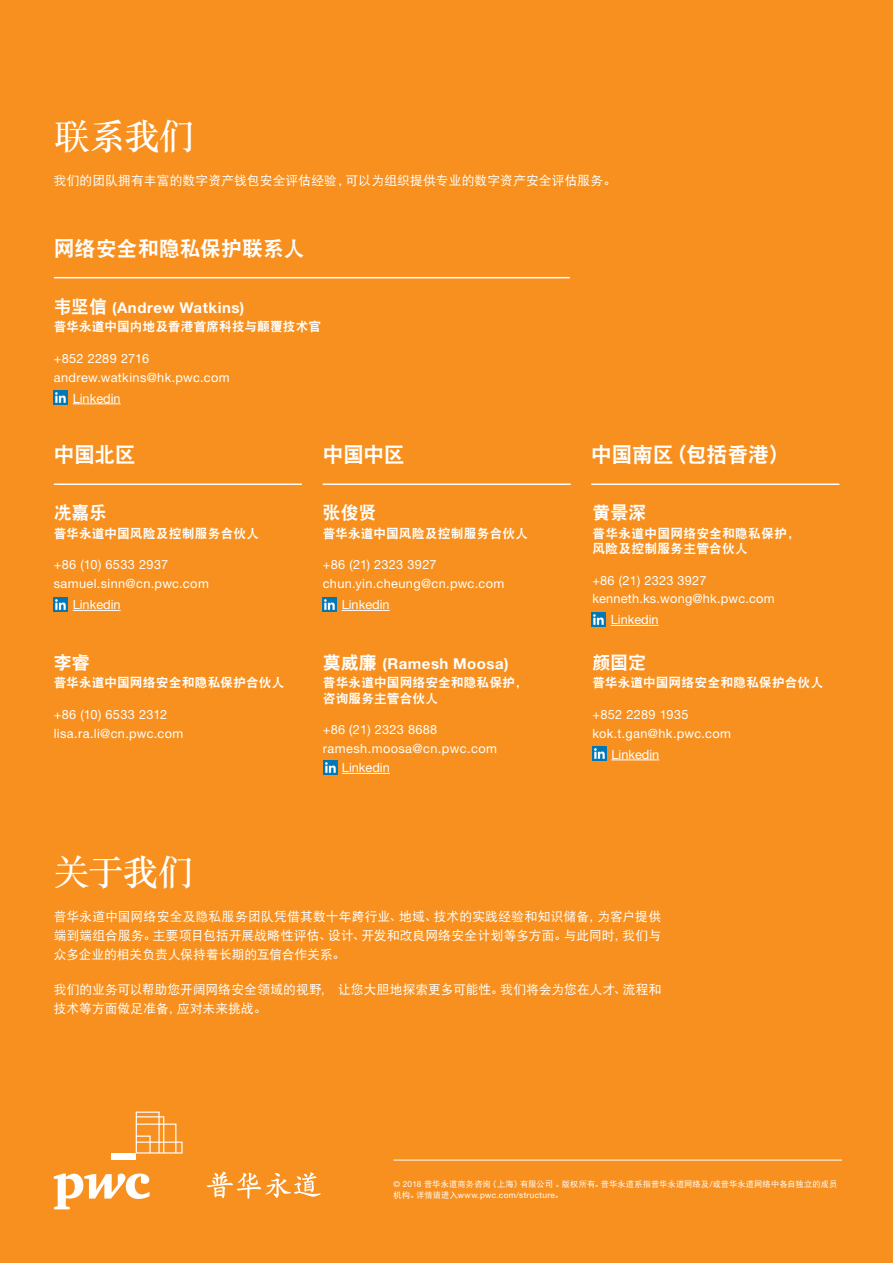
<style>
.page{position:relative;width:893px;height:1263px;background:#f7901e}
.page>*{position:absolute;margin:0;border:0;box-sizing:border-box;transform-origin:0 0}
.t1{font:500 36px "M Sung GB";letter-spacing:-.04em;color:#fff}
.t2{font:21px "DFP Hei W9";letter-spacing:-.015em;color:#fff}
.t3{font:18px "DFP Hei W9";letter-spacing:-.005em;color:#fff}
.t4{font:700 15px "Helvetica Neue";letter-spacing:.03em;color:#fff}
.t5{font:12.75px/18.8px "Helvetica Neue";letter-spacing:.02em;color:#fff}
.t6{font:12.75px/18.8px "DFP Hei W5";letter-spacing:.01em;color:#fff;text-align:justify}
.t7{font:12.75px/15.3px "DFP Hei W9";letter-spacing:.005em;color:#fff}
.t8{font:12.75px "Helvetica Neue";color:#fff}
.t9{font:8.25px "DFP Hei W5";letter-spacing:.01em;color:#fff}
.t10{font:8.25px "Helvetica Neue";letter-spacing:.045em;color:#fff}
.s1{font-family:"DFP Hei W9";font-weight:400;font-size:18px}
.s2{font-family:"Helvetica Neue"}
.s3{font-family:"DFP Hei W5"}
</style>
<div class="page">
<svg style="left:54px;top:1173px;width:96px;height:36px"></svg>
<div style="left:112px;top:1153px;width:24px;height:6px;background:#fff"></div>
<svg style="left:136px;top:1111px;width:47px;height:42px"></svg>
<svg style="left:207px;top:1172px;width:114px;height:27px"></svg>
<hr style="left:394px;top:1160px;width:448px;height:1px;background:#fff">
<hr style="left:73px;top:403px;width:48px;height:1px;background:#fff">
<img style="left:54px;top:391px;width:14px;height:14px">
<hr style="left:54px;top:277px;width:516px;height:1px;background:#fff">
<hr style="left:73px;top:610px;width:48px;height:1px;background:#fff">
<img style="left:54px;top:597px;width:14px;height:14px">
<hr style="left:54px;top:483px;width:248px;height:2px;background:#fff">
<hr style="left:342px;top:610px;width:48px;height:1px;background:#fff">
<img style="left:323px;top:597px;width:14px;height:14px">
<hr style="left:611px;top:759px;width:48px;height:1px;background:#fff">
<img style="left:592px;top:747px;width:15px;height:14px">
<hr style="left:323px;top:483px;width:248px;height:2px;background:#fff">
<hr style="left:611px;top:625px;width:48px;height:1px;background:#fff">
<img style="left:592px;top:612px;width:14px;height:14px">
<hr style="left:342px;top:773px;width:48px;height:1px;background:#fff">
<img style="left:323px;top:760px;width:14px;height:14px">
<hr style="left:591px;top:483px;width:248px;height:2px;background:#fff">
<h1 class="t1" style="left:54px;top:119px;width:142px">联系我们</h1>
<p class="t6" style="left:54px;top:171px;width:564px">我们的团队拥有丰富的数字资产钱包安全评估经验，可以为组织提供专业的数字资产安全评估服务。</p>
<h2 class="t2" style="left:54px;top:237px;width:253px">网络安全和隐私保护联系人</h2>
<p class="t4" style="left:54px;top:298px;width:192px"><span class="s1">韦坚信</span> (Andrew Watkins)</p>
<p class="t7" style="left:54px;top:319px;width:269px">普华永道中国内地及香港首席科技与颠覆技术官</p>
<p class="t5" style="left:54px;top:349px;width:178px">+852 2289 2716 andrew.watkins@hk.pwc.com</p>
<p class="t8" style="left:73px;top:390px;width:49px">Linkedin</p>
<h2 class="t2" style="left:54px;top:443px;width:84px">中国北区</h2>
<h3 class="t3" style="left:54px;top:503px;width:55px">冼嘉乐</h3>
<p class="t7" style="left:54px;top:525px;width:207px">普华永道中国风险及控制服务合伙人</p>
<p class="t5" style="left:54px;top:555px;width:157px">+86 (10) 6533 2937 samuel.sinn@cn.pwc.com</p>
<p class="t8" style="left:73px;top:597px;width:49px">Linkedin</p>
<h3 class="t3" style="left:54px;top:652px;width:38px">李睿</h3>
<p class="t7" style="left:54px;top:675px;width:232px">普华永道中国网络安全和隐私保护合伙人</p>
<p class="t5" style="left:54px;top:705px;width:131px">+86 (10) 6533 2312 lisa.ra.li@cn.pwc.com</p>
<h2 class="t2" style="left:323px;top:443px;width:84px">中国中区</h2>
<h3 class="t3" style="left:323px;top:503px;width:55px">张俊贤</h3>
<p class="t7" style="left:323px;top:525px;width:207px">普华永道中国风险及控制服务合伙人</p>
<p class="t5" style="left:323px;top:555px;width:183px">+86 (21) 2323 3927 chun.yin.cheung@cn.pwc.com</p>
<p class="t8" style="left:342px;top:597px;width:49px">Linkedin</p>
<p class="t4" style="left:323px;top:654px;width:187px"><span class="s1">莫威廉</span> (Ramesh Moosa)</p>
<p class="t7" style="left:323px;top:675px;width:206px">普华永道中国网络安全和隐私保护，咨询服务主管合伙人</p>
<p class="t5" style="left:323px;top:720px;width:116px">+86 (21) 2323 8688</p>
<p class="t5" style="left:323px;top:739px;width:176px">ramesh.moosa@cn.pwc.com</p>
<p class="t8" style="left:342px;top:760px;width:49px">Linkedin</p>
<h2 class="t2" style="left:591px;top:443px;width:199px">中国南区（包括香港）</h2>
<h3 class="t3" style="left:592px;top:503px;width:56px">黄景深</h3>
<p class="t7" style="left:592px;top:525px;width:209px">普华永道中国网络安全和隐私保护，风险及控制服务主管合伙人</p>
<p class="t5" style="left:592px;top:570px;width:184px">+86 (21) 2323 3927 kenneth.ks.wong@hk.pwc.com</p>
<p class="t8" style="left:611px;top:612px;width:49px">Linkedin</p>
<h3 class="t3" style="left:592px;top:652px;width:55px">颜国定</h3>
<p class="t7" style="left:592px;top:675px;width:232px">普华永道中国网络安全和隐私保护合伙人</p>
<p class="t5" style="left:592px;top:705px;width:140px">+852 2289 1935 kok.t.gan@hk.pwc.com</p>
<p class="t8" style="left:611px;top:746px;width:49px">Linkedin</p>
<h1 class="t1" style="left:54px;top:854px;width:142px">关于我们</h1>
<p class="t6" style="left:54px;top:907px;width:609px">普华永道中国网络安全及隐私服务团队凭借其数十年跨行业、地域、技术的实践经验和知识储备，为客户提供端到端组合服务。主要项目包括开展战略性评估、设计、开发和改良网络安全计划等多方面。与此同时，我们与众多企业的相关负责人保持着长期的互信合作关系。</p>
<p class="t6" style="left:54px;top:980px;width:609px">我们的业务可以帮助您开阔网络安全领域的视野<span class="s2">,</span> 让您大胆地探索更多可能性。我们将会为您在人才、流程和技术等方面做足准备，应对未来挑战。</p>
<p class="t9" style="left:394px;top:1179px;width:445px"><span class="s2">© 2018</span> 普华永道商务咨询（上海）有限公司。版权所有。普华永道系指普华永道网络及<span class="s2">/</span>或普华永道网络中各自独立的成员</p>
<p class="t10" style="left:394px;top:1190px;width:171px"><span class="s3">机构。详情请进入</span>www.pwc.com/structure<span class="s3">。</span></p>
</div>
